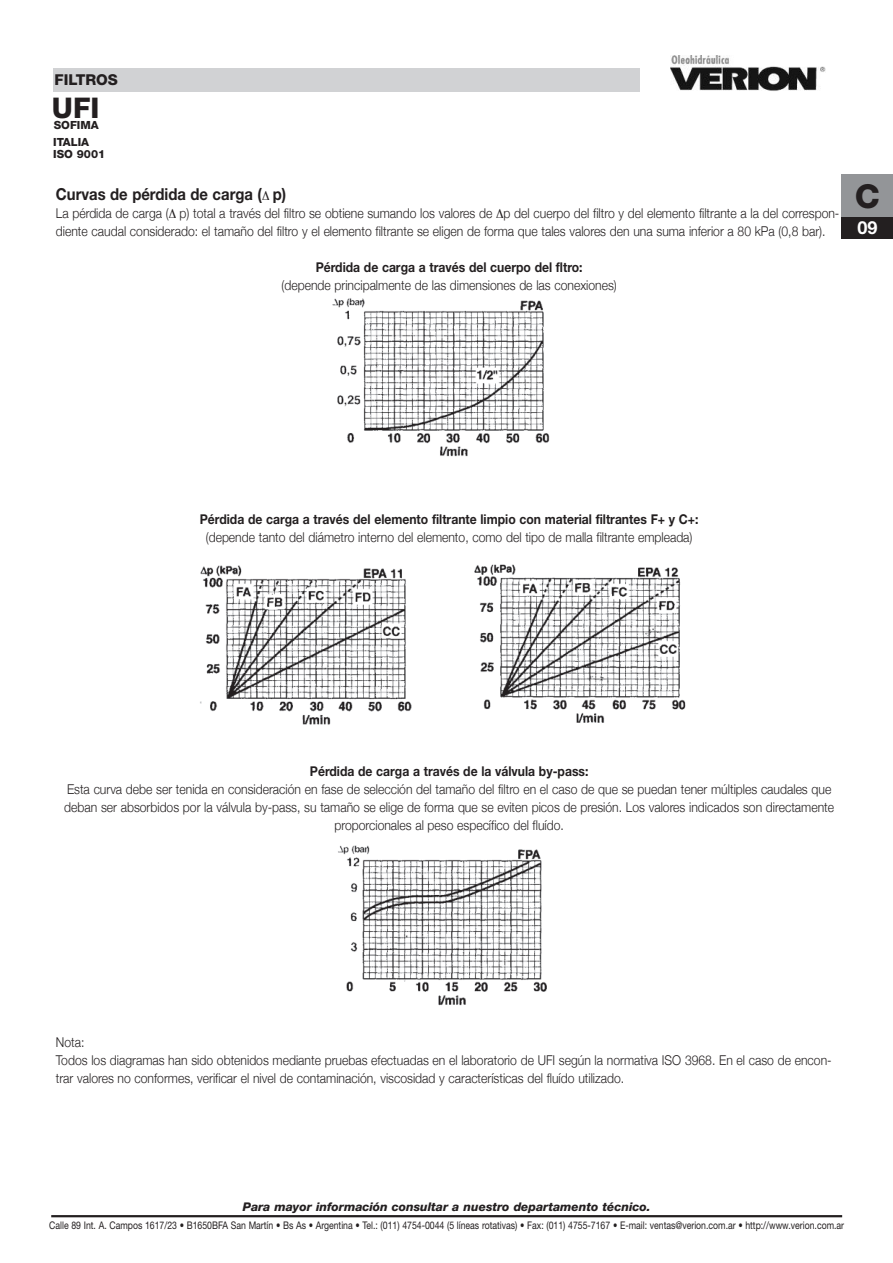
<style>
.page{position:relative;width:893px;height:1263px;background:#fff}
.page>*{position:absolute;margin:0;border:0;box-sizing:border-box;transform-origin:0 0}
.t1{font:800 33px "Helvetica Neue";color:#231f20}
.t2{font:800 28.5px "Helvetica Neue";color:#231f20}
.t3{font:700 18px "Helvetica Neue";color:#fff}
.t4{font:700 16.5px "Helvetica Neue";color:#231f20;scale:.9 1}
.t5{font:800 15px "Helvetica Neue";color:#231f20}
.t6{font:300 13.5px/18px "Helvetica Neue";color:#231f20;text-align:center;scale:.9 1}
.t7{font:700 13.5px "Helvetica Neue";color:#231f20;scale:.9 1}
.t8{font:italic 800 12px "Helvetica Neue";color:#231f20}
.t9{font:800 11.25px/11.2px "Helvetica Neue";color:#231f20}
.t10{font:10.5px "Helvetica Neue";color:#231f20;scale:.83 1}
</style>
<div class="page">
<hr style="left:51px;top:1215px;width:791px;height:2px;background:#231f20">
<img style="left:671px;top:55px;width:154px;height:36px">
<div style="left:53px;top:68px;width:587px;height:24px;background:#d1d2d4"></div>
<div style="left:842px;top:217px;width:51px;height:21px;background:#231f20"></div>
<div style="left:842px;top:174px;width:51px;height:43px;background:#939598"></div>
<img style="left:332px;top:298px;width:218px;height:159px">
<img style="left:200px;top:565px;width:212px;height:160px">
<img style="left:474px;top:564px;width:212px;height:159px">
<img style="left:338px;top:845px;width:209px;height:161px">
<p class="t5" style="left:55px;top:75px;width:65px">FILTROS</p>
<h2 class="t2" style="left:52px;top:97px;width:49px">UFI</h2>
<p class="t9" style="left:54px;top:121px;width:47px">SOFIMA</p>
<p class="t9" style="left:53px;top:138px;width:54px">ITALIA<br>ISO 9001</p>
<p class="t4" style="left:273px;top:189px;width:16px">p)</p>
<h1 class="t1" style="left:855px;top:184px;width:27px">C</h1>
<p class="t6" style="left:56px;top:222px;width:857px">diente caudal considerado: el tamaño del filtro y el elemento filtrante se eligen de forma que tales valores den una suma inferior a 80 kPa (0,8 bar).</p>
<p class="t7" style="left:316px;top:263px;width:298px">Pérdida de carga a través del cuerpo del fltro:</p>
<p class="t6" style="left:282px;top:276px;width:374px">(depende principalmente de las dimensiones de las conexiones)</p>
<p class="t4" style="left:56px;top:189px;width:230px">Curvas de pérdida de carga (</p>
<p class="t6" style="left:56px;top:204px;width:127px">La pérdida de carga (</p>
<p class="t6" style="left:179px;top:204px;width:735px">p) total a través del filtro se obtiene sumando los valores de p del cuerpo del filtro y del elemento filtrante a la del correspon-</p>
<h3 class="t3" style="left:857px;top:221px;width:22px">09</h3>
<p class="t7" style="left:200px;top:515px;width:556px">Pérdida de carga a través del elemento filtrante limpio con material filtrantes F+ y C+:</p>
<p class="t6" style="left:206px;top:528px;width:542px">(depende tanto del diámetro interno del elemento, como del tipo de malla filtrante empleada)</p>
<p class="t7" style="left:310px;top:767px;width:311px">Pérdida de carga a través de la válvula by-pass:</p>
<p class="t6" style="left:64px;top:780px;width:857px">Esta curva debe ser tenida en consideración en fase de selección del tamaño del filtro en el caso de que se puedan tener múltiples caudales que deban ser absorbidos por la válvula by-pass, su tamaño se elige de forma que se eviten picos de presión. Los valores indicados son directamente proporcionales al peso específico del fluído.</p>
<p class="t6" style="left:56px;top:1032px;width:863px;text-align:left">Nota:<br>Todos los diagramas han sido obtenidos mediante pruebas efectuadas en el laboratorio de UFI según la normativa ISO 3968. En el caso de encon&shy;trar valores no conformes, verificar el nivel de contaminación, viscosidad y características del fluído utilizado.</p>
<p class="t8" style="left:243px;top:1203px;width:409px">Para mayor información consultar a nuestro departamento técnico.</p>
<p class="t10" style="left:49px;top:1222px;width:959px">Calle 89 Int. A. Campos 1617/23 • B1650BFA San Martín • Bs As • Argentina • Tel.: (011) 4754-0044 (5 líneas rotativas) • Fax: (011) 4755-7167 • E-mail: ventas@verion.com.ar • http://www.verion.com.ar</p>
</div>
